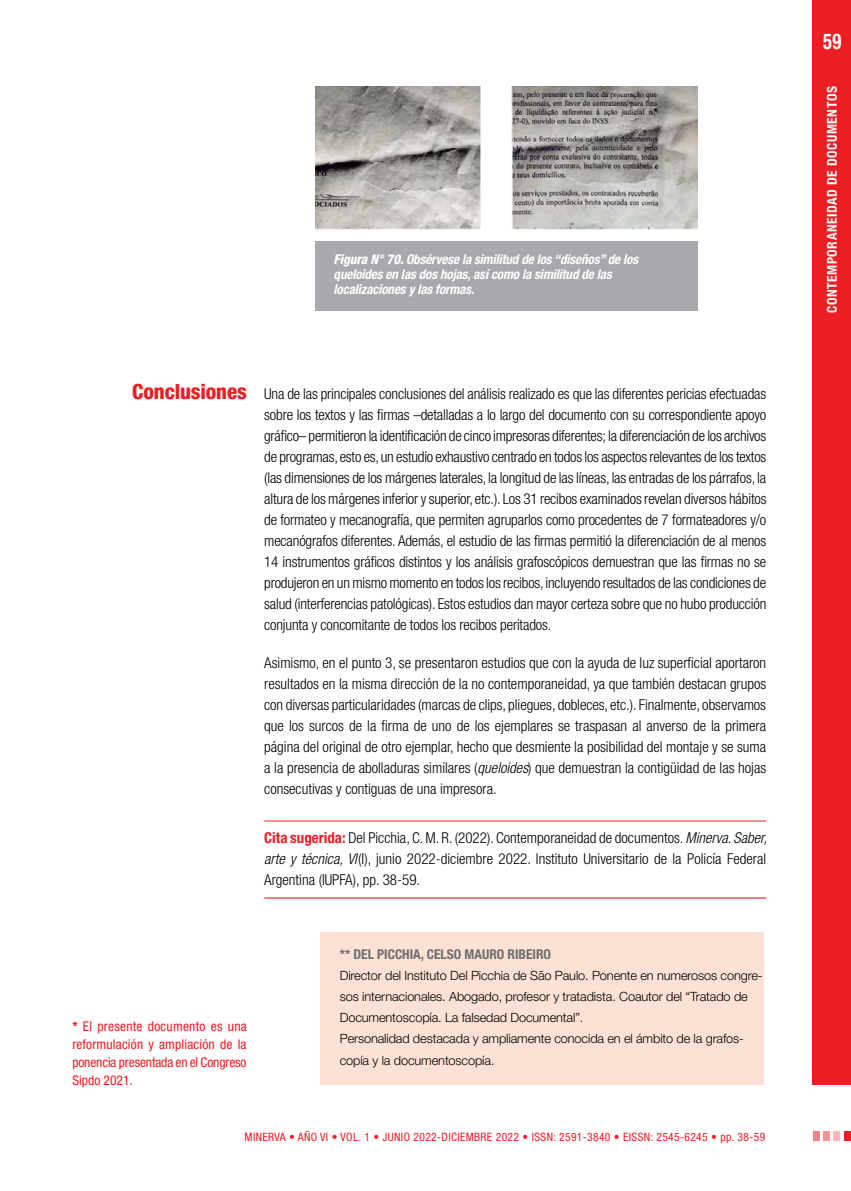
<style>
.page{position:relative;width:851px;height:1191px;background:#fff}
.page>*{position:absolute;margin:0;border:0;box-sizing:border-box;transform-origin:0 0}
.t1{font:700 condensed 21.75px "Helvetica Neue LT Std";color:#fff;scale:.85 1}
._00-SUBTI-1_MARGEN{font:800 condensed 21px "Helvetica Neue LT Std";letter-spacing:-.005em;color:#ed1d24}
._00-PRIMER_PARRAFO_L{font:300 condensed 15px/21px "Helvetica Neue LT Std";letter-spacing:-.01em;color:#000;text-align:justify}
._00-TEXTO_GENERAL{font:300 condensed 15px/21px "Helvetica Neue LT Std";color:#000;text-align:justify}
._00-cita_sugerida{font:300 condensed 15px/21px "Helvetica Neue LT Std";color:#000;text-align:justify}
._00-EPIGRAFE{font:italic 700 condensed 13.5px/15px "Helvetica Neue LT Std";letter-spacing:-.01em;color:#fff}
._00-NOTA_MARGEN{font:condensed 13.5px/18px "Helvetica Neue LT Std";letter-spacing:-.01em;color:#ed1d24;text-align:justify}
.TITULO_CH{font:700 condensed 13.5px "Helvetica Neue LT Std";color:#6d6e71}
.t2{font:700 condensed 13.5px "Helvetica Neue LT Std";letter-spacing:.04em;color:#fff}
.TITULO_CH-2{font:300 12.75px/21px "Helvetica Neue LT Std";letter-spacing:-.01em;color:#000}
.t3{font:condensed 11.55px "Helvetica Neue LT Std";letter-spacing:.03em;color:#ed1d24}
.s1{font-weight:800}
.s2{font-style:italic}
.s3{font-weight:700;color:#ed1d24}
.s4{font-weight:700}
</style>
<div class="page">
<div style="left:812px;top:0;width:38px;height:1084px;background:#ed1d24"></div>
<div style="left:822px;top:1131px;width:7px;height:10px;background:#f69296"></div>
<div style="left:833px;top:1131px;width:7px;height:10px;background:#f9b8bb"></div>
<div style="left:844px;top:1131px;width:6px;height:10px;background:#ed1d24"></div>
<div style="left:812px;top:1131px;width:7px;height:10px;background:#f58286"></div>
<hr style="left:264px;top:820px;width:502px;height:1px;background:#ed1d24">
<hr style="left:264px;top:897px;width:502px;height:1px;background:#ed1d24">
<div style="left:320px;top:932px;width:444px;height:153px;background:#fde1d4"></div>
<img style="left:315px;top:86px;width:382px;height:144px">
<div style="left:315px;top:241px;width:382px;height:70px;background:#a7a9ac"></div>
<p class="_00-EPIGRAFE" style="left:333px;top:252px;width:306px"><span class="s1">Figura N° 70.</span> Obsérvese la similitud de los “diseños” de los queloides en las dos hojas, así como la similitud de las localizaciones y las formas.</p>
<p class="_00-SUBTI-1_MARGEN" style="left:132px;top:378px;width:116px">Conclusiones</p>
<p class="_00-PRIMER_PARRAFO_L" style="left:264px;top:383px;width:503px">Una de las principales conclusiones del análisis realizado es que las diferentes pericias efectuadas sobre los textos y las firmas –detalladas a lo largo del documento con su correspondiente apoyo gráfico– permitieron la identificación de cinco impresoras diferentes; la diferenciación de los archivos de programas, esto es, un estudio exhaustivo centrado en todos los aspectos relevantes de los textos (las dimensiones de los márgenes laterales, la longitud de las líneas, las entradas de los párrafos, la altura de los márgenes inferior y superior, etc.). Los 31 recibos examinados revelan diversos hábitos de formateo y mecanografía, que permiten agruparlos como procedentes de 7 formateadores y/o mecanógrafos diferentes. Además, el estudio de las firmas permitió la diferenciación de al menos 14 instrumentos gráficos distintos y los análisis grafoscópicos demuestran que las firmas no se produjeron en un mismo momento en todos los recibos, incluyendo resultados de las condiciones de salud (interferencias patológicas). Estos estudios dan mayor certeza sobre que no hubo producción conjunta y concomitante de todos los recibos peritados.</p>
<p class="_00-TEXTO_GENERAL" style="left:264px;top:652px;width:503px">Asimismo, en el punto 3, se presentaron estudios que con la ayuda de luz superficial aportaron resultados en la misma dirección de la no contemporaneidad, ya que también destacan grupos con diversas particularidades (marcas de clips, pliegues, dobleces, etc.). Finalmente, observamos que los surcos de la firma de uno de los ejemplares se traspasan al anverso de la primera página del original de otro ejemplar, hecho que desmiente la posibilidad del montaje y se suma a la presencia de abolladuras similares (<span class="s2">queloides</span>) que demuestran la contigüidad de las hojas consecutivas y contiguas de una impresora.</p>
<p class="_00-cita_sugerida" style="left:264px;top:826px;width:504px"><span class="s3">Cita sugerida:</span> Del Picchia, C. M. R. (2022). Contemporaneidad de documentos. <span class="s2">Minerva. Saber, arte y técnica, VI</span>(I), junio 2022-diciembre 2022. Instituto Universitario de la Policía Federal Argentina (IUPFA), pp. 38-59.</p>
<p class="_00-NOTA_MARGEN" style="left:72px;top:1017px;width:176px"><span class="s4">*</span> El presente documento es una reformulación y ampliación de la ponencia presentada en el Congreso Sipdo 2021.</p>
<p class="TITULO_CH" style="left:340px;top:946px;width:213px">** DEL PICCHIA, CELSO MAURO RIBEIRO</p>
<p class="TITULO_CH-2" style="left:340px;top:965px;width:424px">Director del Instituto Del Picchia de São Paulo. Ponente en numerosos congre&shy;sos internacionales. Abogado, profesor y tratadista. Coautor del “Tratado de<br>Documentoscopía. La falsedad Documental”.</p>
<p class="TITULO_CH-2" style="left:340px;top:1028px;width:405px">Personalidad destacada y ampliamente conocida en el ámbito de la grafos&shy;copía y la documentoscopía.</p>
<p class="t3" style="left:244px;top:1130px;width:522px">MINERVA • AÑO VI • VOL. 1 • JUNIO 2022-DICIEMBRE 2022 • ISSN: 2591-3840 • EISSN: 2545-6245 • pp. 38-59</p>
<h1 class="t1" style="left:823px;top:28px;width:23px">59</h1>
<p class="t2" style="left:823px;top:313px;width:228px;rotate:-90deg">CONTEMPORANEIDAD DE DOCUMENTOS</p>
</div>
